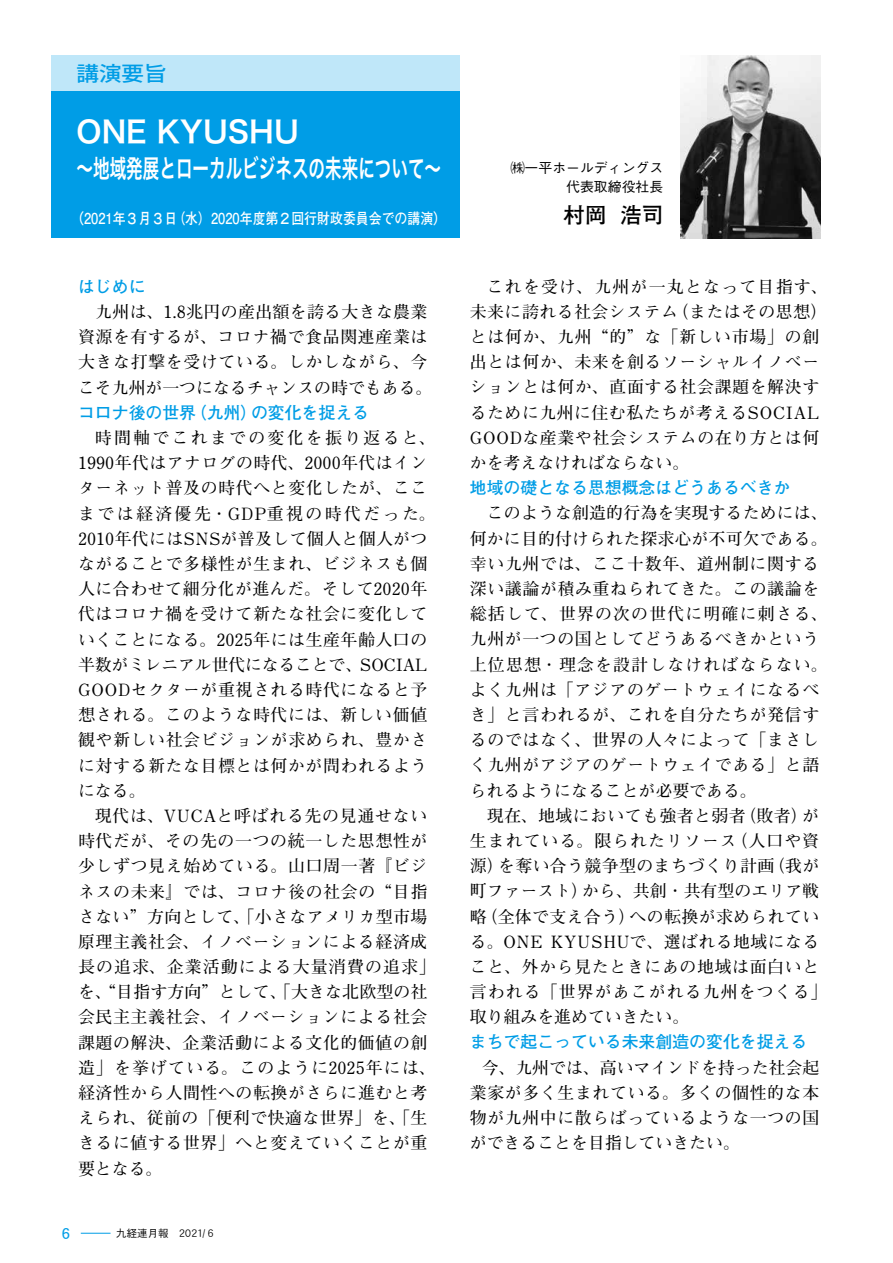
<style>
.page{position:relative;width:893px;height:1263px;background:#fff}
.page>*{position:absolute;margin:0;border:0;box-sizing:border-box;transform-origin:0 0}
.t1{font:30px "Hira Kaku Pro W6";color:#fff}
.t2{font:25.5px "Hira Kaku Pro W6";color:#fff;scale:.65 1}
.t3{font:700 21.3px "Futo Go B101 Pro";color:#000}
.t4{font:500 20.25px "Koz Go Pro";color:#009de6;scale:1.11 1}
.t5{font:700 16.8px/25.2px "Futo Min A101 Pro";letter-spacing:.035em;color:#000}
.t6{font:700 16.8px "Futo Go B101 Pro";color:#009de6}
.t7{font:700 15px "Futo Go B101 Pro";color:#fff}
.t8{font:15px "DFHS Gothic Std W5";color:#009de6}
.t9{font:500 13.8px/19.2px "Gothic BBB Pro";color:#000;text-align:right}
.t10{font:10.5px "DFHS Gothic Std W3";color:#000}
</style>
<div class="page">
<hr style="left:81px;top:1233px;width:30px;height:1px;background:#009de6">
<div style="left:51px;top:55px;width:408px;height:183px;background:#009de6"></div>
<div style="left:51px;top:55px;width:408px;height:36px;background:#bfe7f9"></div>
<img style="left:680px;top:55px;width:141px;height:183px">
<p class="t4" style="left:77px;top:61px;width:83px">講演要旨</p>
<h1 class="t1" style="left:77px;top:105px;width:224px">ONE KYUSHU</h1>
<h2 class="t2" style="left:77px;top:145px;width:562px">～地域発展とローカルビジネスの未来について～</h2>
<p class="t7" style="left:69px;top:206px;width:381px">（2021年３月３日（水）2020年度第２回行財政委員会での講演）</p>
<p class="t6" style="left:78px;top:273px;width:69px">はじめに</p>
<p class="t5" style="left:78px;top:297px;width:356px;text-indent:17px">九州は、1.8兆円の産出額を誇る大きな農業資源を有するが、コロナ禍で食品関連産業は大きな打撃を受けている。しかしながら、今こそ九州が一つになるチャンスの時でもある。</p>
<p class="t6" style="left:78px;top:399px;width:293px">コロナ後の世界（九州）の変化を捉える</p>
<p class="t5" style="left:78px;top:423px;width:359px;text-indent:17px">時間軸でこれまでの変化を振り返ると、<br>1990年代はアナログの時代、2000年代はインターネット普及の時代へと変化したが、ここまでは経済優先・GDP重視の時代だった。<br>2010年代にはSNSが普及して個人と個人がつながることで多様性が生まれ、ビジネスも個人に合わせて細分化が進んだ。そして2020年代はコロナ禍を受けて新たな社会に変化していくことになる。2025年には生産年齢人口の半数がミレニアル世代になることで、SOCIAL<br>GOODセクターが重視される時代になると予想される。このような時代には、新しい価値観や新しい社会ビジョンが求められ、豊かさに対する新たな目標とは何かが問われるようになる。</p>
<p class="t5" style="left:78px;top:801px;width:359px;text-indent:17px">現代は、VUCAと呼ばれる先の見通せない時代だが、その先の一つの統一した思想性が少しずつ見え始めている。山口周一著『ビジネスの未来』では、コロナ後の社会の“目指さない”方向として、「小さなアメリカ型市場原理主義社会、イノベーションによる経済成長の追求、企業活動による大量消費の追求」を、“目指す方向”として、「大きな北欧型の社会民主主義社会、イノベーションによる社会課題の解決、企業活動による文化的価値の創造」を挙げている。このように2025年には、経済性から人間性への転換がさらに進むと考えられ、従前の「便利で快適な世界」を、「生きるに値する世界」へと変えていくことが重要となる。</p>
<p class="t8" style="left:58px;top:1225px;width:16px">６</p>
<p class="t10" style="left:116px;top:1228px;width:101px">九経連月報　２０２１/６</p>
<p class="t9" style="left:511px;top:157px;width:154px">㈱一平ホールディングス代表取締役社長</p>
<p class="t3" style="left:564px;top:198px;width:101px">村岡 浩司</p>
<p class="t5" style="left:470px;top:272px;width:359px;text-indent:17px">これを受け、九州が一丸となって目指す、未来に誇れる社会システム（またはその思想）とは何か、九州“的”な「新しい市場」の創出とは何か、未来を創るソーシャルイノベーションとは何か、直面する社会課題を解決するために九州に住む私たちが考えるSOCIAL<br>GOODな産業や社会システムの在り方とは何かを考えなければならない。</p>
<p class="t6" style="left:470px;top:474px;width:322px">地域の礎となる思想概念はどうあるべきか</p>
<p class="t5" style="left:470px;top:498px;width:359px;text-indent:17px">このような創造的行為を実現するためには、何かに目的付けられた探求心が不可欠である。幸い九州では、ここ十数年、道州制に関する深い議論が積み重ねられてきた。この議論を総括して、世界の次の世代に明確に刺さる、九州が一つの国としてどうあるべきかという上位思想・理念を設計しなければならない。よく九州は「アジアのゲートウェイになるべき」と言われるが、これを自分たちが発信するのではなく、世界の人々によって「まさしく九州がアジアのゲートウェイである」と語られるようになることが必要である。</p>
<p class="t5" style="left:470px;top:801px;width:359px;text-indent:17px">現在、地域においても強者と弱者（敗者）が生まれている。限られたリソース（人口や資源）を奪い合う競争型のまちづくり計画（我が町ファースト）から、共創・共有型のエリア戦略（全体で支え合う）への転換が求められている。ONE KYUSHUで、選ばれる地域になること、外から見たときにあの地域は面白いと言われる「世界があこがれる九州をつくる」取り組みを進めていきたい。</p>
<p class="t6" style="left:470px;top:1029px;width:339px">まちで起こっている未来創造の変化を捉える</p>
<p class="t5" style="left:470px;top:1053px;width:351px;text-align:justify;text-indent:12px">今、九州では、高いマインドを持った社会起業家が多く生まれている。多くの個性的な本物が九州中に散らばっているような一つの国ができることを目指していきたい。</p>
</div>
